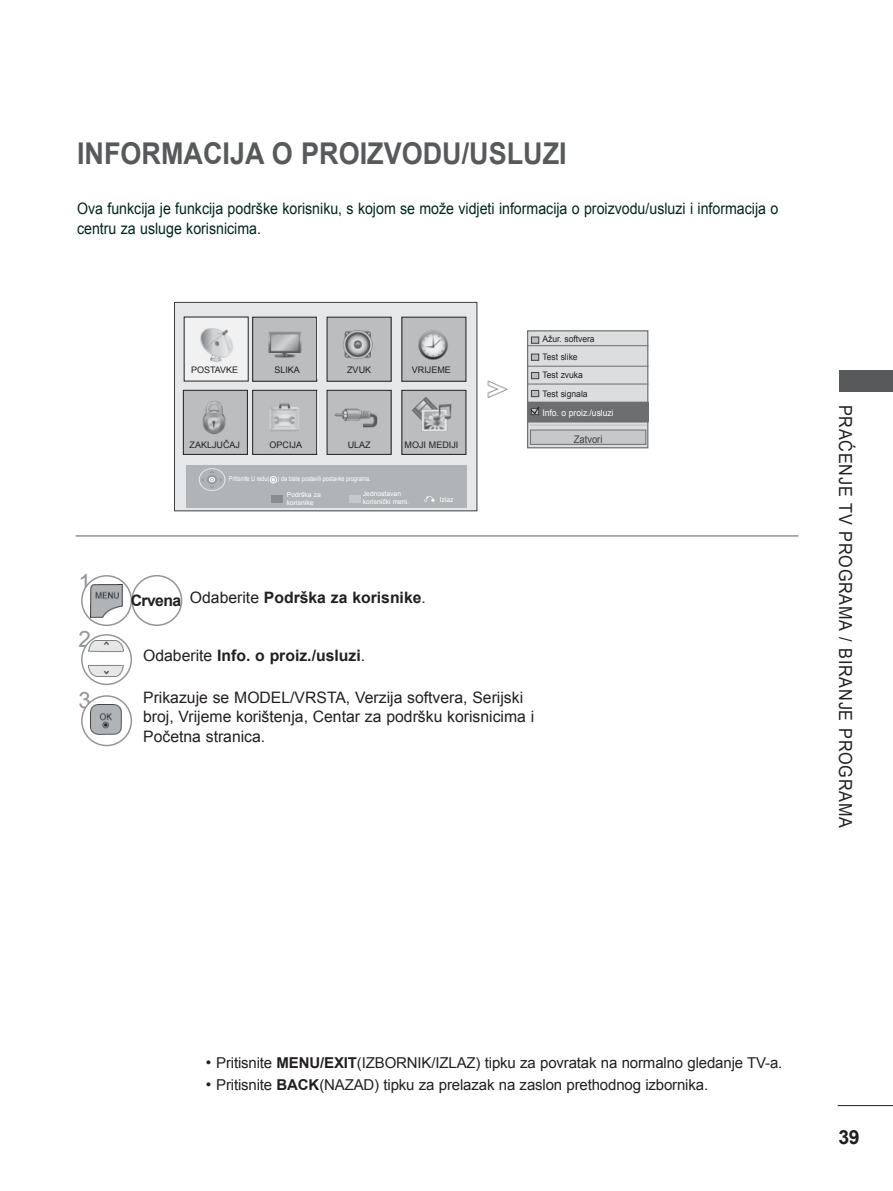
<style>
.page{position:relative;width:893px;height:1191px;background:#fff}
.page>*{position:absolute;margin:0;border:0;box-sizing:border-box;transform-origin:0 0}
.t1{font:700 30px "Arial";color:#58595b;scale:.9 1}
.t2{font:22.5px "Arial";color:#939598}
.t3{font:700 19.5px "Arial";color:#231f20}
.t4{font:18px "Arial";letter-spacing:.05em;color:#231f20;scale:.9 1}
.t5{font:15.75px/19.5px "Arial";color:#00251f;scale:.9 1}
.t6{font:15.75px/19.5px "Arial";color:#231f20}
.t7{font:700 15.75px "Arial";color:#231f20}
.t8{font:15px "Arial";letter-spacing:-.01em;color:#231f20}
.t9{font:10.5px "Arial";color:#403f41;scale:.9 1}
.t10{font:9px/18px "Arial";color:#231f20;scale:.95 1}
.t11{font:9px "Arial";color:#231f20}
.t12{font:6.75px "Arial";color:#fff;scale:.8 1}
.t13{font:6.75px/8.1px "Arial";color:#fff}
.s1{font-weight:400}
.s2{font-size:15.75px}
.s3{font-weight:700}
</style>
<div class="page">
<hr style="left:838px;top:1105px;width:55px;height:1px;background:#231f20">
<div style="left:839px;top:370px;width:54px;height:21px;background:#58595b"></div>
<hr style="left:76px;top:535px;width:722px;height:1px;background:#58595b">
<img style="left:487px;top:380px;width:21px;height:18px">
<div style="left:528px;top:331px;width:120px;height:117px;background:#dcddde"></div>
<div style="left:527px;top:330px;width:121px;height:118px;border:1px solid #6c6e70"></div>
<div style="left:531px;top:354px;width:8px;height:6px;background:#bbbdbf"></div>
<div style="left:531px;top:354px;width:8px;height:7px;border:1px solid #403f41"></div>
<div style="left:531px;top:337px;width:8px;height:6px;background:#bbbdbf"></div>
<div style="left:531px;top:337px;width:8px;height:7px;border:1px solid #403f41"></div>
<div style="left:531px;top:372px;width:8px;height:7px;background:#bbbdbf"></div>
<div style="left:531px;top:372px;width:8px;height:7px;border:1px solid #403f41"></div>
<div style="left:531px;top:390px;width:8px;height:7px;background:#bbbdbf"></div>
<div style="left:531px;top:390px;width:8px;height:7px;border:1px solid #403f41"></div>
<div style="left:528px;top:402px;width:120px;height:20px;background:#6c6e70"></div>
<hr style="left:527px;top:366px;width:121px;height:1px;background:#6c6e70">
<hr style="left:527px;top:384px;width:121px;height:1px;background:#6c6e70">
<hr style="left:527px;top:402px;width:121px;height:1px;background:#6c6e70">
<hr style="left:527px;top:345px;width:121px;height:1px;background:#6c6e70">
<div style="left:530px;top:430px;width:116px;height:14px;background:#c6c8ca"></div>
<div style="left:530px;top:430px;width:116px;height:14px;border:1px solid #6c6e70"></div>
<hr style="left:530px;top:425px;width:116px;height:1px;background:#bbbdbf">
<svg style="left:82px;top:576px;width:49px;height:49px"></svg>
<img style="left:91px;top:584px;width:31px;height:33px">
<div style="left:81px;top:575px;width:51px;height:51px;border:2px solid #939598;border-radius:50%"></div>
<div style="left:131px;top:575px;width:51px;height:51px;border:2px solid #939598;border-radius:50%"></div>
<svg style="left:82px;top:635px;width:49px;height:49px"></svg>
<img style="left:88px;top:641px;width:36px;height:35px">
<div style="left:81px;top:634px;width:51px;height:51px;border:2px solid #939598;border-radius:50%"></div>
<img style="left:91px;top:704px;width:30px;height:31px">
<div style="left:81px;top:695px;width:51px;height:51px;border:2px solid #939598;border-radius:50%"></div>
<svg style="left:530px;top:406px;width:10px;height:9px"></svg>
<svg style="left:174px;top:302px;width:303px;height:209px;background:#d7d8d9"></svg>
<div style="left:174px;top:302px;width:303px;height:209px;border:1px solid #403f41"></div>
<div style="left:186px;top:465px;width:280px;height:42px;background:#b1b4b6"></div>
<div style="left:199px;top:468px;width:26px;height:23px;border:1px solid #e6e7e8;border-radius:50%"></div>
<svg style="left:201px;top:471px;width:21px;height:17px"></svg>
<div style="left:270px;top:476px;width:7px;height:7px;border:1px solid #fff;border-radius:50%"></div>
<img style="left:403px;top:319px;width:61px;height:60px">
<div style="left:402px;top:390px;width:64px;height:64px;background:#bbbdbf"></div>
<img style="left:411px;top:397px;width:41px;height:34px">
<div style="left:401px;top:390px;width:65px;height:65px;border:1px solid #231f20"></div>
<img style="left:254px;top:319px;width:61px;height:60px">
<div style="left:252px;top:317px;width:65px;height:64px;border:1px solid #231f20"></div>
<img style="left:254px;top:392px;width:61px;height:61px">
<div style="left:252px;top:390px;width:65px;height:65px;border:1px solid #231f20"></div>
<img style="left:185px;top:392px;width:61px;height:61px">
<div style="left:183px;top:390px;width:65px;height:65px;border:1px solid #231f20"></div>
<img style="left:329px;top:319px;width:60px;height:60px">
<hr style="left:318px;top:391px;width:1px;height:62px;background:#fff">
<hr style="left:317px;top:316px;width:1px;height:63px;background:#fff">
<img style="left:329px;top:392px;width:60px;height:61px">
<div style="left:327px;top:390px;width:64px;height:65px;border:1px solid #231f20"></div>
<img style="left:186px;top:319px;width:61px;height:60px">
<svg style="left:424px;top:496px;width:11px;height:6px"></svg>
<div style="left:271px;top:496px;width:12px;height:7px;background:#8a8c8e"></div>
<div style="left:349px;top:496px;width:12px;height:7px;background:#c6c8ca"></div>
<h1 class="t1" style="left:77px;top:137px;width:545px">INFORMACIJA O PROIZVODU/USLUZI</h1>
<p class="t5" style="left:77px;top:199px;width:780px">Ova funkcija je funkcija podrške korisniku, s kojom se može vidjeti informacija o proizvodu/usluzi i informacija o centru za usluge korisnicima.</p>
<p class="t11" style="left:191px;top:365px;width:49px">POSTAVKE</p>
<p class="t11" style="left:274px;top:365px;width:27px">SLIKA</p>
<p class="t11" style="left:347px;top:365px;width:26px">ZVUK</p>
<p class="t11" style="left:412px;top:365px;width:41px">VRIJEME</p>
<p class="t11" style="left:190px;top:439px;width:52px">ZAKLJUČAJ</p>
<p class="t11" style="left:270px;top:440px;width:34px">OPCIJA</p>
<p class="t11" style="left:348px;top:439px;width:25px">ULAZ</p>
<p class="t11" style="left:405px;top:439px;width:55px">MOJI MEDIJI</p>
<p class="t12" style="left:229px;top:475px;width:179px">Pritisnite U redu( ) da biste postavili postavke programa.</p>
<p class="t13" style="left:287px;top:491px;width:35px">Podrška za korisnike</p>
<p class="t13" style="left:363px;top:489px;width:48px">Jednostavan korisnički meni.</p>
<p class="t13" style="left:440px;top:495px;width:15px">Izlaz</p>
<p class="t10" style="left:542px;top:330px;width:77px">Ažur. softvera<br>Test slike<br>Test zvuka<br>Test signala<br>Info. o proiz./usluzi</p>
<p class="t9" style="left:574px;top:433px;width:34px">Zatvori</p>
<h2 class="t2" style="left:79px;top:569px;width:14px">1</h2>
<h2 class="t2" style="left:79px;top:626px;width:14px">2</h2>
<p class="t7" style="left:131px;top:591px;width:52px">Crvena</p>
<p class="t7" style="left:190px;top:589px;width:237px"><span class="s1">Odaberite</span> Podrška za korisnike<span class="s1">.</span></p>
<p class="t7" style="left:143px;top:647px;width:223px"><span class="s1">Odaberite</span> Info. o proiz./usluzi<span class="s1">.</span></p>
<h2 class="t2" style="left:79px;top:688px;width:14px">3</h2>
<p class="t6" style="left:143px;top:688px;width:393px">Prikazuje se MODEL/VRSTA, Verzija softvera, Serijski broj, Vrijeme korištenja, Centar za podršku korisnicima i<br>Početna stranica.</p>
<p class="t4" style="left:855px;top:404px;width:472px;rotate:90deg">PRAĆENJE TV PROGRAMA / BIRANJE PROGRAMA</p>
<p class="t8" style="left:206px;top:1054px;width:578px"><span class="s2">•</span> Pritisnite <span class="s3">MENU/EXIT</span>(IZBORNIK/IZLAZ) tipku za povratak na normalno gledanje TV-a.</p>
<p class="t8" style="left:206px;top:1076px;width:504px"><span class="s2">•</span> Pritisnite <span class="s3">BACK</span>(NAZAD) tipku za prelazak na zaslon prethodnog izbornika.</p>
<h3 class="t3" style="left:838px;top:1126px;width:23px">39</h3>
</div>
